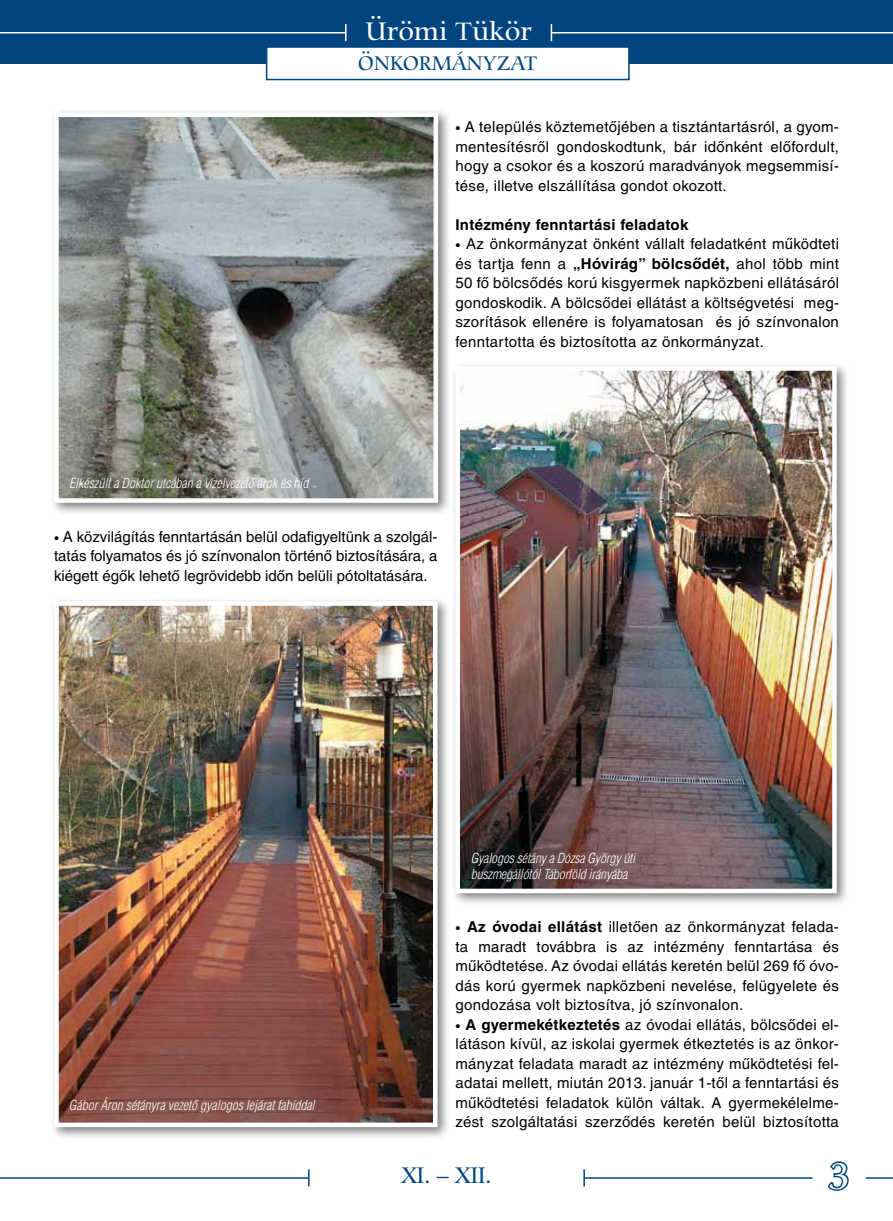
<style>
.page{position:relative;width:893px;height:1221px;background:#fff}
.page>*{position:absolute;margin:0;border:0;box-sizing:border-box;transform-origin:0 0}
.t1{font:39px "Carmina Md PFL";color:#fff}
.t2{font:27px "Carmina Md PFL";color:#fff}
.t3{font:24px "Carmina Md PFL";color:#00457f}
.t4{font:21px "Carmina Md PFL";color:#00457f}
.t5{font:15px/19.5px "Helvetica QS";letter-spacing:.02em;color:#000;text-align:justify}
.t6{font:italic 300 condensed 13.5px/16.5px "Helvetica QS";color:#fff}
.s1{font-weight:900}
.s2{font-weight:700}
</style>
<div class="page">
<hr style="left:0;top:1177px;width:309px;height:1px;background:#00457f">
<svg style="left:308px;top:1169px;width:2px;height:17px"></svg>
<hr style="left:585px;top:1177px;width:227px;height:1px;background:#00457f">
<svg style="left:583px;top:1169px;width:2px;height:17px"></svg>
<svg style="left:828px;top:1161px;width:21px;height:30px"></svg>
<svg style="left:866px;top:1177px;width:27px;height:1px"></svg>
<div style="left:0;top:0;width:893px;height:64px;background:#00457f"></div>
<div style="left:267px;top:47px;width:362px;height:33px;background:#fff"></div>
<div style="left:266px;top:46px;width:364px;height:34px;border:2px solid #00457f"></div>
<hr style="left:552px;top:32px;width:341px;height:1px;background:#fff">
<hr style="left:0;top:32px;width:345px;height:1px;background:#fff">
<svg style="left:345px;top:24px;width:1px;height:17px"></svg>
<svg style="left:551px;top:24px;width:1px;height:17px"></svg>
<div style="left:49px;top:107px;width:402px;height:408px;background:#000;opacity:.5"></div>
<img style="left:59px;top:118px;width:374px;height:380px">
<div style="left:54px;top:113px;width:384px;height:390px;border:4px solid #fff"></div>
<div style="left:49px;top:596px;width:401px;height:543px;background:#000;opacity:.5"></div>
<img style="left:59px;top:606px;width:373px;height:516px">
<div style="left:54px;top:601px;width:383px;height:526px;border:4px solid #fff"></div>
<div style="left:450px;top:361px;width:399px;height:545px;background:#000;opacity:.5"></div>
<img style="left:460px;top:371px;width:372px;height:517px">
<div style="left:455px;top:366px;width:382px;height:527px;border:4px solid #fff"></div>
<h2 class="t2" style="left:366px;top:15px;width:168px">Ürömi Tükör</h2>
<h3 class="t4" style="left:358px;top:51px;width:181px">ÖNKORMÁNYZAT</h3>
<p class="t5" style="left:455px;top:117px;width:385px"><span class="s1">·</span> A település köztemetõjében a tisztántartásról, a gyom&shy;mentesítésrõl gondoskodtunk, bár idõnként elõfordult, hogy a csokor és a koszorú maradványok megsemmisí&shy;tése, illetve elszállítása gondot okozott.</p>
<p class="t5" style="left:455px;top:214px;width:385px;text-align:left"><span class="s2">Intézmény fenntartási feladatok<br></span><span class="s1">·</span> Az önkormányzat önként vállalt feladatként mûködteti és tartja fenn a <span class="s2">„Hóvirág” bölcsõdét,</span> ahol több mint 50 fõ bölcsõdés korú kisgyermek napközbeni ellátásáról gondoskodik. A bölcsõdei ellátást a költségvetési meg&shy;szorítások ellenére is folyamatosan és jó színvonalon fenntartotta és biztosította az önkormányzat.</p>
<p class="t6" style="left:69px;top:474px;width:241px">Elkészült a Doktor utcában a vízelvezetõ árok és híd</p>
<p class="t5" style="left:54px;top:526px;width:385px"><span class="s1">·</span> A közvilágítás fenntartásán belül odafigyeltünk a szolgál&shy;tatás folyamatos és jó színvonalon történõ biztosítására, a kiégett égõk lehetõ legrövidebb idõn belüli pótoltatására.</p>
<p class="t6" style="left:69px;top:1096px;width:247px">Gábor Áron sétányra vezetõ gyalogos lejárat fahíddal</p>
<p class="t6" style="left:471px;top:849px;width:166px">Gyalogos sétány a Dózsa György úti buszmegállótól Táborföld irányába</p>
<p class="t5" style="left:455px;top:916px;width:385px;text-align:left"><span class="s1">·</span> <span class="s2">Az óvodai ellátást</span> illetõen az önkormányzat felada&shy;ta maradt továbbra is az intézmény fenntartása és mûködtetése. Az óvodai ellátás keretén belül 269 fõ óvo&shy;dás korú gyermek napközbeni nevelése, felügyelete és gondozása volt biztosítva, jó színvonalon.<br><span class="s1">·</span> <span class="s2">A gyermekétkeztetés</span> az óvodai ellátás, bölcsõdei el&shy;látáson kívül, az iskolai gyermek étkeztetés is az önkor&shy;mányzat feladata maradt az intézmény mûködtetési fel&shy;adatai mellett, miután 2013. január 1-tõl a fenntartási és mûködtetési feladatok külön váltak. A gyermekélelme&shy;zést szolgáltatási szerzõdés keretén belül biztosította</p>
<h3 class="t3" style="left:401px;top:1160px;width:93px">XI. – XII.</h3>
<h1 class="t1" style="left:827px;top:1153px;width:25px">3</h1>
</div>
